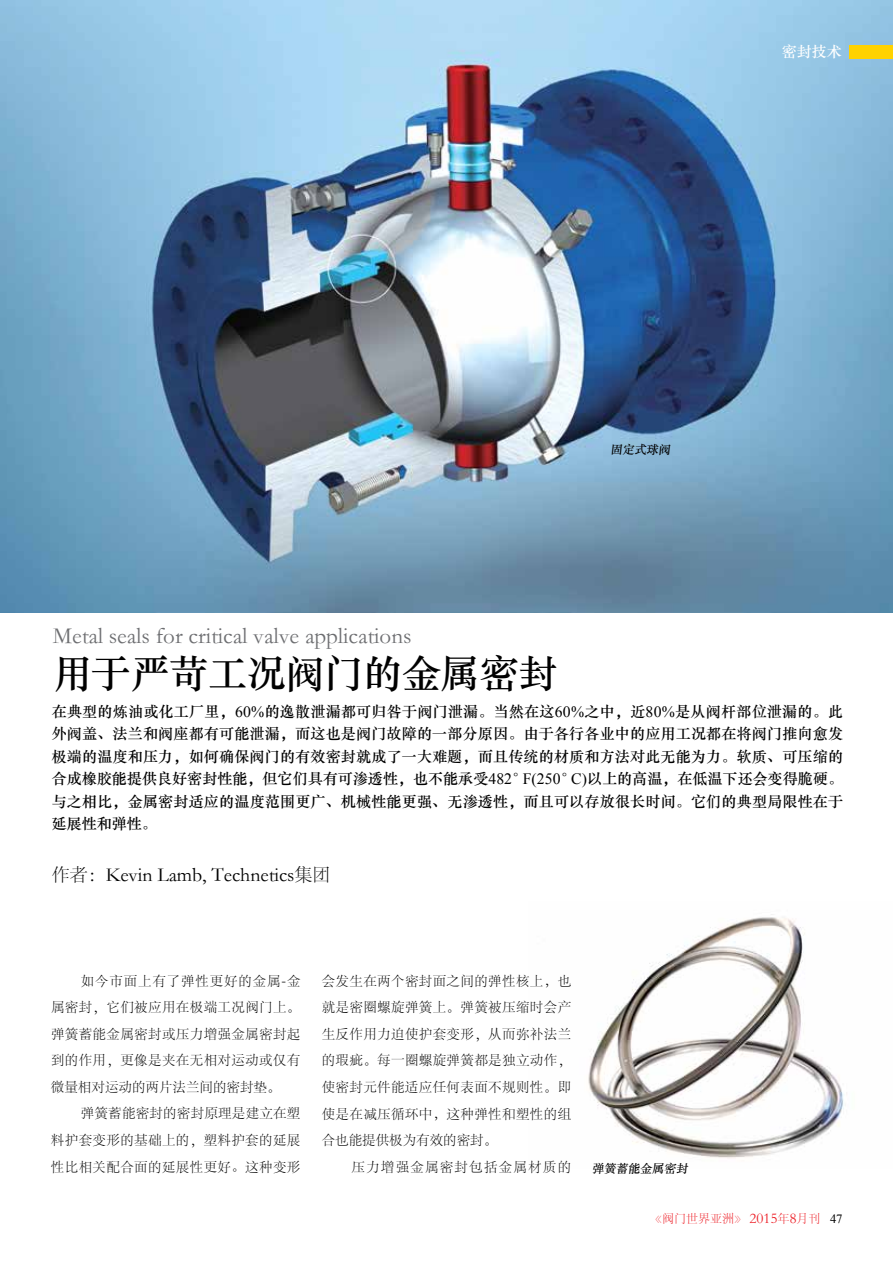
<style>
.page{position:relative;width:893px;height:1263px;background:#fff}
.page>*{position:absolute;margin:0;border:0;box-sizing:border-box;transform-origin:0 0}
.t1{font:39px "ST Zhongsong";letter-spacing:-.005em;color:#000}
.t2{font:23.1px "ST Song";color:#6d6e71}
.t3{font:19.8px "ST Song";color:#000}
.t4{font:15px/22.5px "ST Zhongsong";letter-spacing:.015em;color:#000;text-align:justify}
.t5{font:15px "ST Zhongsong";color:#fff}
.t6{font:13.5px "ST Song";letter-spacing:.03em;color:#000}
.t7{font:13.5px "ST Song";color:#000}
.t8{font:13.5px "ST Song";letter-spacing:.06em;color:#000}
.t9{font:13.5px "ST Song";letter-spacing:.09em;color:#000}
.t10{font:12px "ST Song";color:#ed1b23}
.t11{font:12px "ST Zhongsong";color:#000}
.s1{font-family:"Times New Roman";font-size:15.75px}
.s2{font-size:18px}
.s3{font-size:14.85px}
.s4{font-family:"Times New Roman";font-size:12.6px;color:#000}
</style>
<div class="page">
<img style="left:588px;top:914px;width:256px;height:244px">
<img style="left:1px;top:0;width:892px;height:612px">
<div style="left:849px;top:45px;width:44px;height:14px;background:#ffd200"></div>
<img style="left:0;top:0;width:1px;height:1263px">
<img style="left:0;top:0;width:1px;height:183px">
<img style="left:0;top:653px;width:1px;height:610px">
<p class="t5" style="left:782px;top:41px;width:61px">密封技术</p>
<p class="t11" style="left:610px;top:441px;width:63px">固定式球阀</p>
<p class="t2" style="left:53px;top:620px;width:360px">Metal seals for critical valve applications</p>
<p class="t1" style="left:53px;top:645px;width:506px">用于严苛工况阀门的金属密封</p>
<p class="t4" style="left:52px;top:699px;width:793px">在典型的炼油或化工厂里，<span class="s1">60%</span>的逸散泄漏都可归咎于阀门泄漏。当然在这<span class="s1">60%</span>之中，近<span class="s1">80%</span>是从阀杆部位泄漏的。此外阀盖、法兰和阀座都有可能泄漏，而这也是阀门故障的一部分原因。由于各行各业中的应用工况都在将阀门推向愈发极端的温度和压力，如何确保阀门的有效密封就成了一大难题，而且传统的材质和方法对此无能为力。软质、可压缩的合成橡胶能提供良好密封性能，但它们具有可渗透性，也不能承受<span class="s1">482</span>°<span class="s1">F(250</span>°<span class="s1">C)</span>以上的高温，在低温下还会变得脆硬。与之相比，金属密封适应的温度范围更广、机械性能更强、无渗透性，而且可以存放很长时间。它们的典型局限性在于延展性和弹性。</p>
<p class="t3" style="left:52px;top:861px;width:280px"><span class="s2">作者：</span>Kevin Lamb, Technetics<span class="s2">集团</span></p>
<p class="t8" style="left:81px;top:971px;width:221px">如今市面上有了弹性更好的金属<span class="s3">-</span>金</p>
<p class="t6" style="left:51px;top:998px;width:251px">属密封，它们被应用在极端工况阀门上。</p>
<p class="t6" style="left:51px;top:1024px;width:251px">弹簧蓄能金属密封或压力增强金属密封起</p>
<p class="t6" style="left:51px;top:1051px;width:251px">到的作用，更像是夹在无相对运动或仅有</p>
<p class="t7" style="left:51px;top:1077px;width:231px">微量相对运动的两片法兰间的密封垫。</p>
<p class="t6" style="left:81px;top:1104px;width:221px">弹簧蓄能密封的密封原理是建立在塑</p>
<p class="t6" style="left:51px;top:1131px;width:251px">料护套变形的基础上的，塑料护套的延展</p>
<p class="t6" style="left:51px;top:1157px;width:251px">性比相关配合面的延展性更好。这种变形</p>
<p class="t6" style="left:322px;top:971px;width:251px">会发生在两个密封面之间的弹性核上，也</p>
<p class="t6" style="left:322px;top:998px;width:251px">就是密圈螺旋弹簧上。弹簧被压缩时会产</p>
<p class="t6" style="left:322px;top:1024px;width:251px">生反作用力迫使护套变形，从而弥补法兰</p>
<p class="t6" style="left:322px;top:1051px;width:251px">的瑕疵。每一圈螺旋弹簧都是独立动作，</p>
<p class="t6" style="left:322px;top:1078px;width:251px">使密封元件能适应任何表面不规则性。即</p>
<p class="t6" style="left:322px;top:1104px;width:251px">使是在减压循环中，这种弹性和塑性的组</p>
<p class="t7" style="left:322px;top:1131px;width:177px">合也能提供极为有效的密封。</p>
<p class="t9" style="left:351px;top:1157px;width:221px">压力增强金属密封包括金属材质的</p>
<p class="t11" style="left:592px;top:1159px;width:99px">弹簧蓄能金属密封</p>
<p class="t10" style="left:650px;top:1210px;width:194px">《阀门世界亚洲》 <span class="s3">2015</span>年<span class="s3">8</span>月刊 <span class="s4">47</span></p>
</div>
